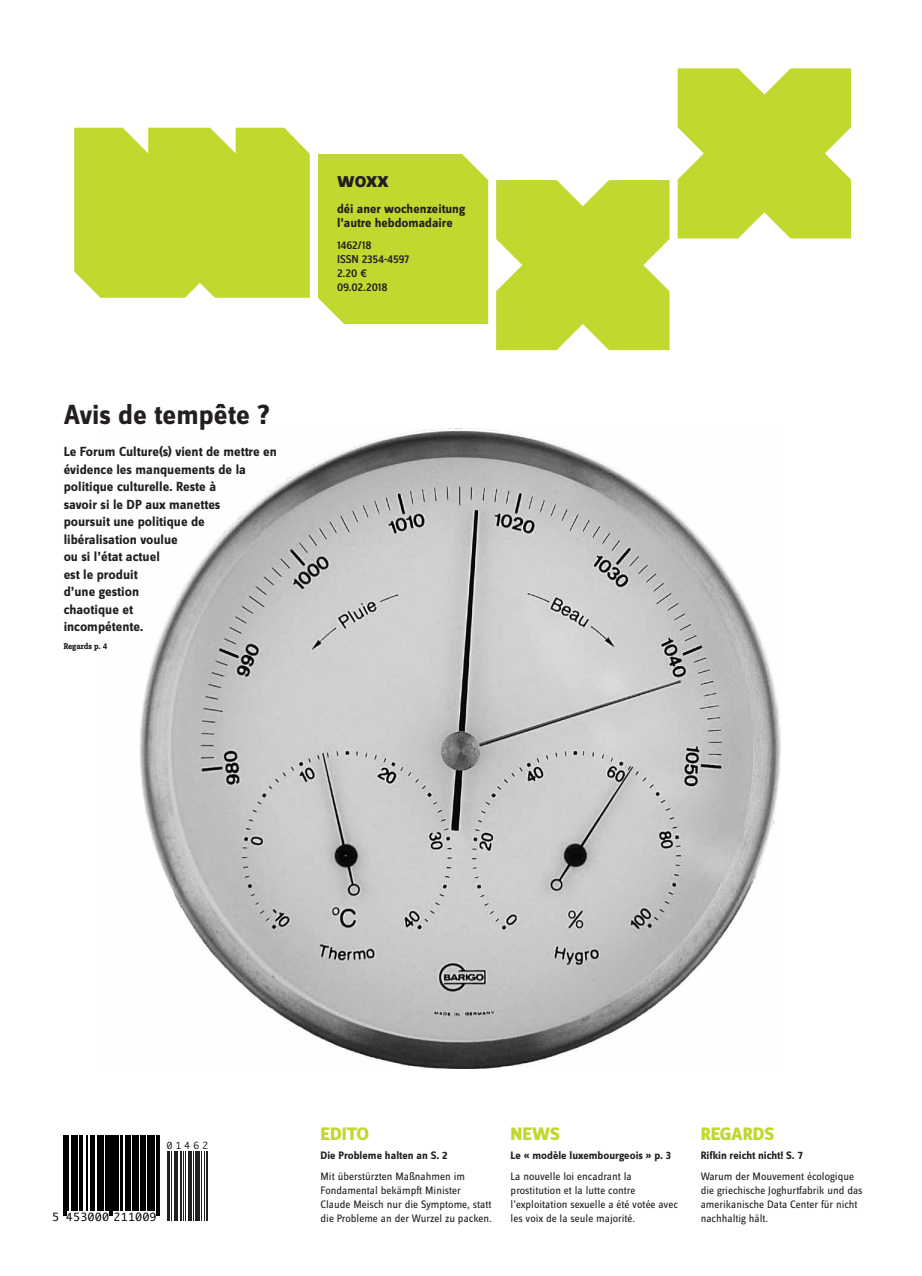
<style>
.page{position:relative;width:922px;height:1276px;background:#fff}
.page>*{position:absolute;margin:0;border:0;box-sizing:border-box;transform-origin:0 0}
.t1{font:700 28.75px "Zine Sans Dis";color:#231f20}
.t2{font:700 23.12px "Zine Sans Dis";color:#231f20}
.t3{font:800 18.75px "Zine Sans Dis";letter-spacing:-.01em;color:#c1d82f}
.t4{font:700 13.75px/17.5px "Zine Sans Dis";color:#231f20}
.t5{font:700 13.12px/14.4px "Zine Sans Dis";color:#231f20}
.t6{font:500 11.88px/13.8px "Zine Sans Dis";letter-spacing:-.01em;color:#231f20}
.t7{font:11.25px/13.8px "Zine Sans Dis";color:#231f20}
.t8{font:700 11.25px "Zine Sans Dis";color:#231f20}
.t9{font:10.88px "Monaco";letter-spacing:.065em;color:#000}
.t10{font:9.38px "Monaco";letter-spacing:.35em;color:#231f20}
.t11{font:700 8.75px "Zine Slab Dis";letter-spacing:-.005em;color:#231f20}
</style>
<div class="page">
<img style="left:140px;top:428px;width:640px;height:640px">
<svg style="left:63px;top:1135px;width:97px;height:81px;fill:#000"></svg>
<hr style="left:63px;top:1135px;width:1px;height:80px;background:#000">
<hr style="left:65px;top:1135px;width:1px;height:80px;background:#000">
<hr style="left:67px;top:1135px;width:1px;height:75px;background:#000">
<hr style="left:71px;top:1135px;width:2px;height:75px;background:#000">
<hr style="left:74px;top:1135px;width:3px;height:75px;background:#000">
<hr style="left:79px;top:1135px;width:1px;height:75px;background:#000">
<hr style="left:81px;top:1135px;width:1px;height:75px;background:#000">
<hr style="left:86px;top:1135px;width:1px;height:75px;background:#000">
<hr style="left:91px;top:1135px;width:2px;height:75px;background:#000">
<hr style="left:94px;top:1135px;width:1px;height:75px;background:#000">
<hr style="left:98px;top:1135px;width:2px;height:75px;background:#000">
<hr style="left:101px;top:1135px;width:1px;height:75px;background:#000">
<hr style="left:103px;top:1135px;width:1px;height:75px;background:#000">
<hr style="left:106px;top:1135px;width:3px;height:75px;background:#000">
<hr style="left:110px;top:1135px;width:1px;height:80px;background:#000">
<hr style="left:112px;top:1135px;width:1px;height:80px;background:#000">
<hr style="left:114px;top:1135px;width:2px;height:75px;background:#000">
<hr style="left:117px;top:1135px;width:2px;height:75px;background:#000">
<hr style="left:121px;top:1135px;width:2px;height:75px;background:#000">
<hr style="left:125px;top:1135px;width:2px;height:75px;background:#000">
<hr style="left:128px;top:1135px;width:2px;height:75px;background:#000">
<hr style="left:132px;top:1135px;width:2px;height:75px;background:#000">
<hr style="left:135px;top:1135px;width:3px;height:75px;background:#000">
<hr style="left:140px;top:1135px;width:1px;height:75px;background:#000">
<hr style="left:142px;top:1135px;width:3px;height:75px;background:#000">
<hr style="left:147px;top:1135px;width:1px;height:75px;background:#000">
<hr style="left:149px;top:1135px;width:3px;height:75px;background:#000">
<hr style="left:153px;top:1135px;width:1px;height:75px;background:#000">
<hr style="left:156px;top:1135px;width:1px;height:80px;background:#000">
<hr style="left:158px;top:1135px;width:1px;height:80px;background:#000">
<hr style="left:167px;top:1151px;width:1px;height:70px;background:#231f20">
<hr style="left:168px;top:1151px;width:2px;height:70px;background:#231f20">
<hr style="left:171px;top:1151px;width:1px;height:70px;background:#231f20">
<hr style="left:174px;top:1151px;width:2px;height:70px;background:#231f20">
<hr style="left:177px;top:1151px;width:1px;height:70px;background:#231f20">
<hr style="left:180px;top:1151px;width:2px;height:70px;background:#231f20">
<hr style="left:183px;top:1151px;width:1px;height:70px;background:#231f20">
<hr style="left:185px;top:1151px;width:1px;height:70px;background:#231f20">
<hr style="left:188px;top:1151px;width:2px;height:70px;background:#231f20">
<hr style="left:191px;top:1151px;width:1px;height:70px;background:#231f20">
<hr style="left:193px;top:1151px;width:1px;height:70px;background:#231f20">
<hr style="left:195px;top:1151px;width:1px;height:70px;background:#231f20">
<hr style="left:197px;top:1151px;width:3px;height:70px;background:#231f20">
<hr style="left:201px;top:1151px;width:1px;height:70px;background:#231f20">
<hr style="left:204px;top:1151px;width:1px;height:70px;background:#231f20">
<hr style="left:206px;top:1151px;width:2px;height:70px;background:#231f20">
<svg style="left:496px;top:180px;width:173px;height:170px;background:#c6db42"></svg>
<svg style="left:677px;top:68px;width:173px;height:170px;background:#c6db43"></svg>
<div style="left:318px;top:154px;width:170px;height:170px;background:#c1d82f"></div>
<div style="left:74px;top:128px;width:236px;height:170px;background:#c1d82f"></div>
<h1 class="t1" style="left:64px;top:400px;width:208px">Avis de tempête ?</h1>
<p class="t4" style="left:64px;top:443px;width:215px">Le Forum Culture(s) vient de mettre en évidence les manquements de la politique culturelle. Reste à<br>savoir si le DP aux manettes<br>poursuit une politique de libéralisation voulue<br>ou si l’état actuel<br>est le produit<br>d’une gestion<br>chaotique et<br>incompétente.</p>
<p class="t11" style="left:64px;top:641px;width:45px">Regards p. 4</p>
<h2 class="t2" style="left:337px;top:168px;width:53px">woxx</h2>
<p class="t5" style="left:337px;top:202px;width:130px">déi aner wochenzeitung l’autre hebdomadaire</p>
<p class="t6" style="left:337px;top:239px;width:74px">1462/18<br>ISSN 2354-4597<br>2.20 €<br>09.02.2018</p>
<h3 class="t3" style="left:320px;top:1123px;width:50px">EDITO</h3>
<h3 class="t3" style="left:510px;top:1123px;width:51px">NEWS</h3>
<h3 class="t3" style="left:700px;top:1123px;width:75px">REGARDS</h3>
<p class="t8" style="left:320px;top:1149px;width:128px">Die Probleme halten an S. 2</p>
<p class="t7" style="left:320px;top:1170px;width:173px">Mit überstürzten Maßnahmen im Fondamental bekämpft Minister Claude Meisch nur die Symptome, statt die Probleme an der Wurzel zu packen.</p>
<p class="t10" style="left:167px;top:1137px;width:43px">01462</p>
<p class="t8" style="left:700px;top:1149px;width:103px">Rifkin reicht nicht! S. 7</p>
<p class="t7" style="left:700px;top:1170px;width:163px">Warum der Mouvement écologique die griechische Joghurtfabrik und das amerikanische Data Center für nicht</p>
<p class="t8" style="left:510px;top:1149px;width:162px">Le « modèle luxembourgeois » p. 3</p>
<p class="t7" style="left:510px;top:1170px;width:169px">La nouvelle loi encadrant la prostitution et la lutte contre l’exploitation sexuelle a été votée avec les voix de la seule majorité.</p>
<p class="t9" style="left:52px;top:1207px;width:106px">5 453000 211009</p>
<p class="t7" style="left:700px;top:1211px;width:69px">nachhaltig hält.</p>
</div>
